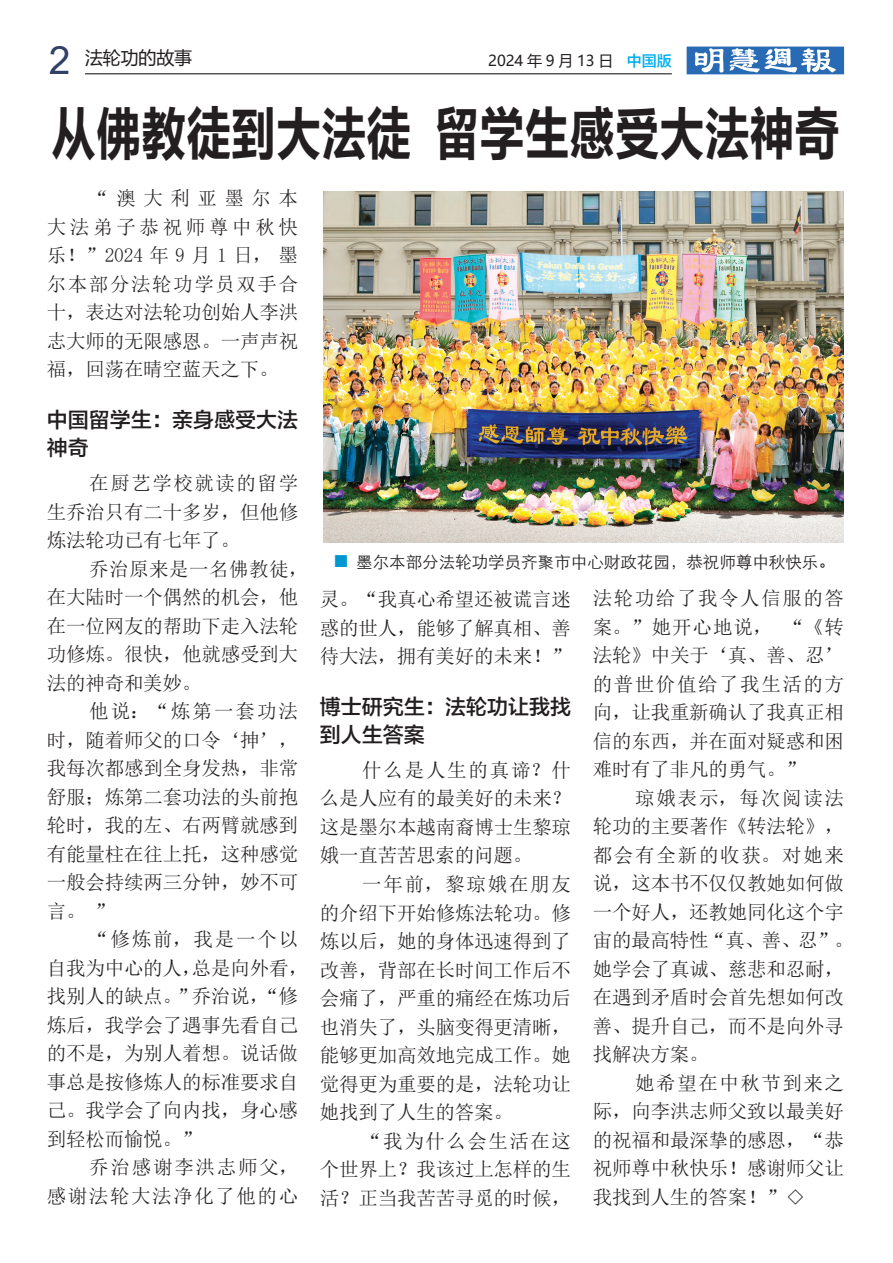
<style>
.page{position:relative;width:893px;height:1263px;background:#fff}
.page>*{position:absolute;margin:0;border:0;box-sizing:border-box;transform-origin:0 0}
.t1{font:58.8px "FZLTCHK GBK1 0";letter-spacing:-.02em;color:#231f20;scale:.78 1}
.t2{font:21px/28.5px "FZLTZHK GBK1 0";color:#231f20}
.t3{font:19.5px/28.5px "N Sim Sun";letter-spacing:-.01em;color:#231f20;text-align:justify}
.t4{font:19.5px/28.5px "N Sim Sun";letter-spacing:.08em;color:#231f20;text-align:right}
.t5{font:18px "Microsoft Ya Hei";letter-spacing:-.01em;color:#231f20}
.t6{font:16.5px "ST Xihei";color:#231f20}
.t7{font:15px "Microsoft Ya Hei";color:#231f20}
.s1{font-family:"Arial";font-size:39px;color:#30406a}
.s2{font-family:"FZLTZHK GBK1 0";color:#00aeef}
</style>
<div class="page">
<hr style="left:85px;top:73px;width:587px;height:1px;background:#231f20">
<svg style="left:687px;top:47px;width:157px;height:27px"></svg>
<img style="left:323px;top:191px;width:520px;height:351px">
<p class="t5" style="left:49px;top:46px;width:145px"><span class="s1">2</span> 法轮功的故事</p>
<p class="t7" style="left:488px;top:50px;width:185px">2024 年 9 月 13 日 <span class="s2">中国版</span></p>
<h1 class="t1" style="left:51px;top:102px;width:1013px">从佛教徒到大法徒 留学生感受大法神奇</h1>
<p class="t3" style="left:47px;top:184px;width:253px;text-indent:43px">“澳大利亚墨尔本大法弟子恭祝师尊中秋快乐！”2024 年 9 月 1 日，墨尔本部分法轮功学员双手合十，表达对法轮功创始人李洪志大师的无限感恩。一声声祝福，回荡在晴空蓝天之下。</p>
<p class="t2" style="left:47px;top:406px;width:253px">中国留学生：亲身感受大法神奇</p>
<p class="t3" style="left:47px;top:469px;width:253px;text-indent:43px">在厨艺学校就读的留学生乔治只有二十多岁，但他修炼法轮功已有七年了。</p>
<p class="t3" style="left:47px;top:554px;width:263px;text-align:left;text-indent:43px">乔治原来是一名佛教徒，在大陆时一个偶然的机会，他在一位网友的帮助下走入法轮功修炼。很快，他就感受到大法的神奇和美妙。</p>
<p class="t3" style="left:47px;top:697px;width:253px;text-indent:43px">他说：“炼第一套功法时，随着师父的口令‘抻’，我每次都感到全身发热，非常舒服；炼第二套功法的头前抱轮时，我的左、右两臂就感到有能量柱在往上托，这种感觉一般会持续两三分钟，妙不可言。 ”</p>
<p class="t3" style="left:47px;top:925px;width:263px;text-align:left;text-indent:43px">“修炼前，我是一个以自我为中心的人，总是向外看，找别人的缺点。”乔治说，“修炼后，我学会了遇事先看自己的不是，为别人着想。说话做事总是按修炼人的标准要求自己。我学会了向内找，身心感到轻松而愉悦。”</p>
<p class="t4" style="left:47px;top:1153px;width:253px">乔治感谢李洪志师父，<br>感谢法轮大法净化了他的心</p>
<p class="t6" style="left:356px;top:549px;width:480px">墨尔本部分法轮功学员齐聚市中心财政花园，恭祝师尊中秋快乐。</p>
<p class="t3" style="left:320px;top:585px;width:253px">灵。“我真心希望还被谎言迷惑的世人，能够了解真相、善待大法，拥有美好的未来！”</p>
<p class="t2" style="left:320px;top:693px;width:253px">博士研究生：法轮功让我找到人生答案</p>
<p class="t3" style="left:320px;top:756px;width:253px;text-indent:43px">什么是人生的真谛？什么是人应有的最美好的未来？这是墨尔本越南裔博士生黎琼娥一直苦苦思索的问题。</p>
<p class="t3" style="left:320px;top:870px;width:253px;text-indent:43px">一年前，黎琼娥在朋友的介绍下开始修炼法轮功。修炼以后，她的身体迅速得到了改善，背部在长时间工作后不会痛了，严重的痛经在炼功后也消失了，头脑变得更清晰，能够更加高效地完成工作。她觉得更为重要的是，法轮功让她找到了人生的答案。</p>
<p class="t3" style="left:320px;top:1126px;width:253px;text-indent:43px">“我为什么会生活在这个世界上？我该过上怎样的生活？正当我苦苦寻觅的时候，</p>
<p class="t3" style="left:593px;top:584px;width:253px">法轮功给了我令人信服的答案。”她开心地说， “《转法轮》中关于‘真、善、忍’的普世价值给了我生活的方向，让我重新确认了我真正相信的东西，并在面对疑惑和困难时有了非凡的勇气。”</p>
<p class="t3" style="left:593px;top:783px;width:263px;text-align:left;text-indent:43px">琼娥表示，每次阅读法轮功的主要著作《转法轮》，都会有全新的收获。对她来说，这本书不仅仅教她如何做一个好人，还教她同化这个宇宙的最高特性“真、善、忍”。她学会了真诚、慈悲和忍耐，在遇到矛盾时会首先想如何改善、提升自己，而不是向外寻找解决方案。</p>
<p class="t3" style="left:593px;top:1068px;width:253px;text-indent:43px">她希望在中秋节到来之际，向李洪志师父致以最美好的祝福和最深挚的感恩，“恭祝师尊中秋快乐！感谢师父让我找到人生的答案！”◇</p>
</div>
